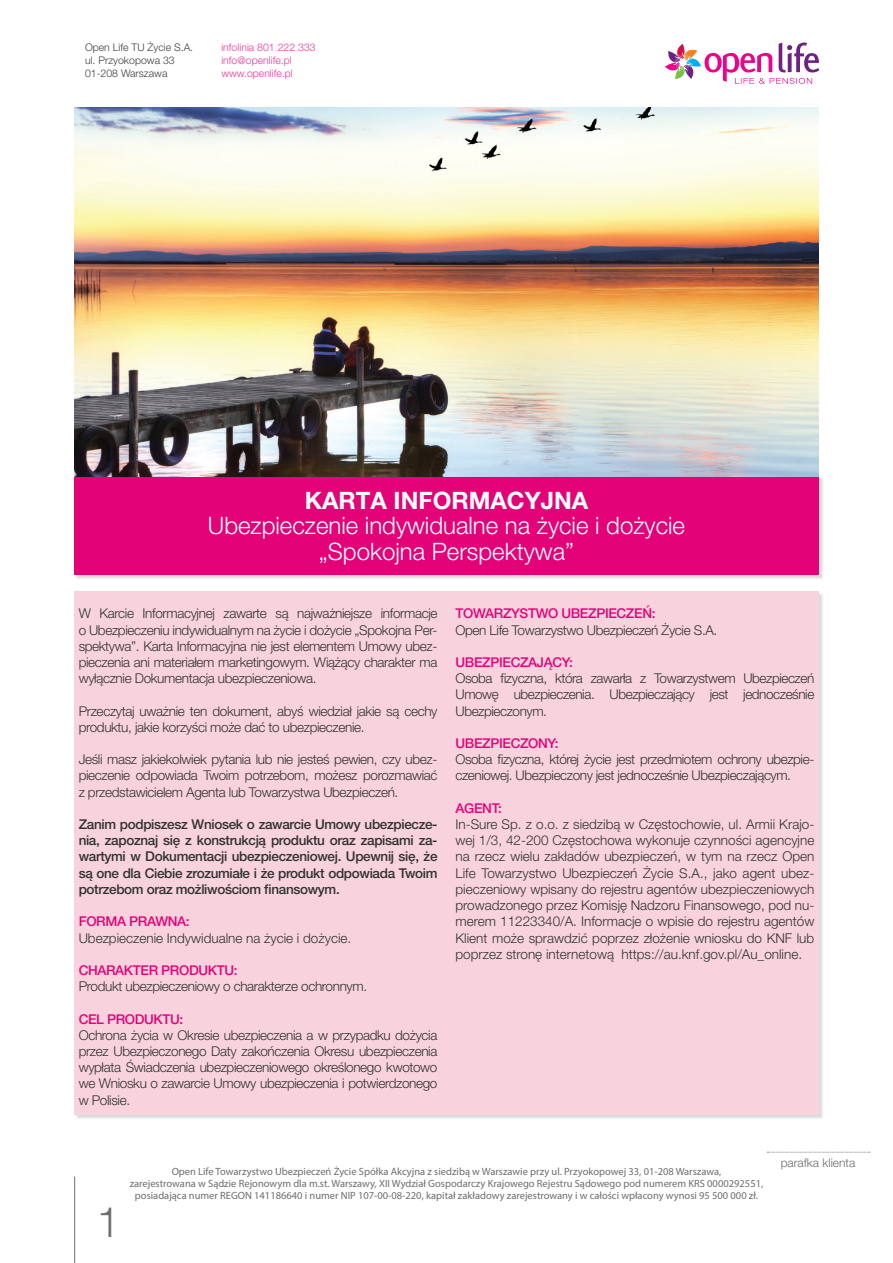
<style>
.page{position:relative;width:893px;height:1263px;background:#fff}
.page>*{position:absolute;margin:0;border:0;box-sizing:border-box;transform-origin:0 0}
.t1{font:300 42px "Helvetica Neue LT Pro";color:#6c6d70}
.t2{font:300 24px/25.2px "Helvetica Neue LT Pro";color:#fff;text-align:center}
.t3{font:700 24px "Helvetica Neue LT Pro";color:#fff}
.t4{font:300 13.5px/16.2px "Helvetica Neue LT Pro";letter-spacing:-.025em;color:#313232;text-align:justify}
.t5{font:500 13.5px/16.2px "Helvetica Neue LT Pro";letter-spacing:-.025em;color:#313232;text-align:justify}
.t6{font:500 13.5px "Helvetica Neue LT Pro";letter-spacing:-.025em;color:#e40278}
.t7{font:300 13.5px "Helvetica Neue LT Pro";color:#313232}
.t8{font:300 12px "Helvetica Neue LT Pro";color:#6c6d70}
.t9{font:10.5px/12px "Myriad Pro";color:#6c6d70;text-align:center}
.t10{font:300 10.5px/12.6px "Helvetica Neue LT Pro";color:#3e3e3f}
.t11{font:300 10.5px/12.6px "Helvetica Neue LT Pro";color:#ed3896}
</style>
<div class="page">
<svg style="left:665px;top:42px;width:154px;height:42px"></svg>
<hr style="left:74px;top:1177px;width:1px;height:86px;background:#6c6d70">
<svg style="left:767px;top:1152px;width:103px;height:1px"></svg>
<div style="left:74px;top:592px;width:745px;height:523px;background:#f8d3dd"></div>
<img style="left:76px;top:478px;width:747px;height:101px">
<div style="left:74px;top:477px;width:745px;height:98px;background:#e40278"></div>
<img style="left:74px;top:107px;width:745px;height:370px">
<p class="t10" style="left:85px;top:41px;width:110px">Open Life TU Życie S.A. ul. Przyokopowa 33<br>01-208 Warszawa</p>
<p class="t11" style="left:221px;top:41px;width:96px">infolinia 801 222 333 info@openlife.pl www.openlife.pl</p>
<h2 class="t3" style="left:305px;top:486px;width:285px">KARTA INFORMACYJNA</h2>
<h2 class="t2" style="left:208px;top:513px;width:479px">Ubezpieczenie indywidualne na życie i dożycie „Spokojna Perspektywa”</h2>
<p class="t4" style="left:79px;top:605px;width:360px">W Karcie Informacyjnej zawarte są najważniejsze informacje o Ubezpieczeniu indywidualnym na życie i dożycie „Spokojna Per&shy;spektywa”. Karta Informacyjna nie jest elementem Umowy ubez&shy;pieczenia ani materiałem marketingowym. Wiążący charakter ma wyłącznie Dokumentacja ubezpieczeniowa.</p>
<p class="t4" style="left:79px;top:702px;width:360px">Przeczytaj uważnie ten dokument, abyś wiedział jakie są cechy produktu, jakie korzyści może dać to ubezpieczenie.</p>
<p class="t4" style="left:79px;top:751px;width:360px">Jeśli masz jakiekolwiek pytania lub nie jesteś pewien, czy ubez&shy;pieczenie odpowiada Twoim potrzebom, możesz porozmawiać z przedstawicielem Agenta lub Towarzystwa Ubezpieczeń.</p>
<p class="t5" style="left:79px;top:816px;width:360px">Zanim podpiszesz Wniosek o zawarcie Umowy ubezpiecze&shy;nia, zapoznaj się z konstrukcją produktu oraz zapisami za&shy;wartymi w Dokumentacji ubezpieczeniowej. Upewnij się, że są one dla Ciebie zrozumiałe i że produkt odpowiada Twoim potrzebom oraz możliwościom finansowym.</p>
<p class="t6" style="left:79px;top:913px;width:112px">FORMA PRAWNA:</p>
<p class="t7" style="left:79px;top:929px;width:274px">Ubezpieczenie Indywidualne na życie i dożycie.</p>
<p class="t6" style="left:79px;top:962px;width:160px">CHARAKTER PRODUKTU:</p>
<p class="t4" style="left:79px;top:978px;width:290px">Produkt ubezpieczeniowy o charakterze ochronnym.</p>
<p class="t6" style="left:79px;top:1011px;width:106px">CEL PRODUKTU:</p>
<p class="t4" style="left:79px;top:1026px;width:360px">Ochrona życia w Okresie ubezpieczenia a w przypadku dożycia przez Ubezpieczonego Daty zakończenia Okresu ubezpieczenia wypłata Świadczenia ubezpieczeniowego określonego kwotowo we Wniosku o zawarcie Umowy ubezpieczenia i potwierdzonego w Polisie.</p>
<p class="t6" style="left:455px;top:606px;width:201px">TOWARZYSTWO UBEZPIECZEŃ:</p>
<p class="t4" style="left:455px;top:621px;width:263px">Open Life Towarzystwo Ubezpieczeń Życie S.A.</p>
<p class="t6" style="left:455px;top:654px;width:119px">UBEZPIECZAJĄCY:</p>
<p class="t4" style="left:455px;top:670px;width:360px">Osoba fizyczna, która zawarła z Towarzystwem Ubezpieczeń Umowę ubezpieczenia. Ubezpieczający jest jednocześnie Ubezpieczonym.</p>
<p class="t6" style="left:455px;top:735px;width:104px">UBEZPIECZONY:</p>
<p class="t4" style="left:455px;top:751px;width:360px">Osoba fizyczna, której życie jest przedmiotem ochrony ubezpie&shy;czeniowej. Ubezpieczony jest jednocześnie Ubezpieczającym.</p>
<p class="t6" style="left:455px;top:800px;width:48px">AGENT:</p>
<p class="t4" style="left:455px;top:816px;width:360px">In-Sure Sp. z o.o. z siedzibą w Częstochowie, ul. Armii Krajo&shy;wej 1/3, 42-200 Częstochowa wykonuje czynności agencyjne na rzecz wielu zakładów ubezpieczeń, w tym na rzecz Open Life Towarzystwo Ubezpieczeń Życie S.A., jako agent ubez&shy;pieczeniowy wpisany do rejestru agentów ubezpieczeniowych prowadzonego przez Komisję Nadzoru Finansowego, pod nu&shy;merem 11223340/A. Informacje o wpisie do rejestru agentów Klient może sprawdzić poprzez złożenie wniosku do KNF lub poprzez stronę internetową https://au.knf.gov.pl/Au_online.</p>
<h1 class="t1" style="left:97px;top:1196px;width:25px">1</h1>
<p class="t9" style="left:130px;top:1165px;width:635px">Open Life Towarzystwo Ubezpieczeń Życie Spółka Akcyjna z siedzibą w Warszawie przy ul. Przyokopowej 33, 01-208 Warszawa,<br>zarejestrowana w Sądzie Rejonowym dla m.st. Warszawy, XII Wydział Gospodarczy Krajowego Rejestru Sądowego pod numerem KRS 0000292551, posiadająca numer REGON 141186640 i numer NIP 107-00-08-220, kapitał zakładowy zarejestrowany i w całości wpłacony wynosi 95 500 000 zł.</p>
<p class="t8" style="left:781px;top:1155px;width:76px">parafka klienta</p>
</div>
